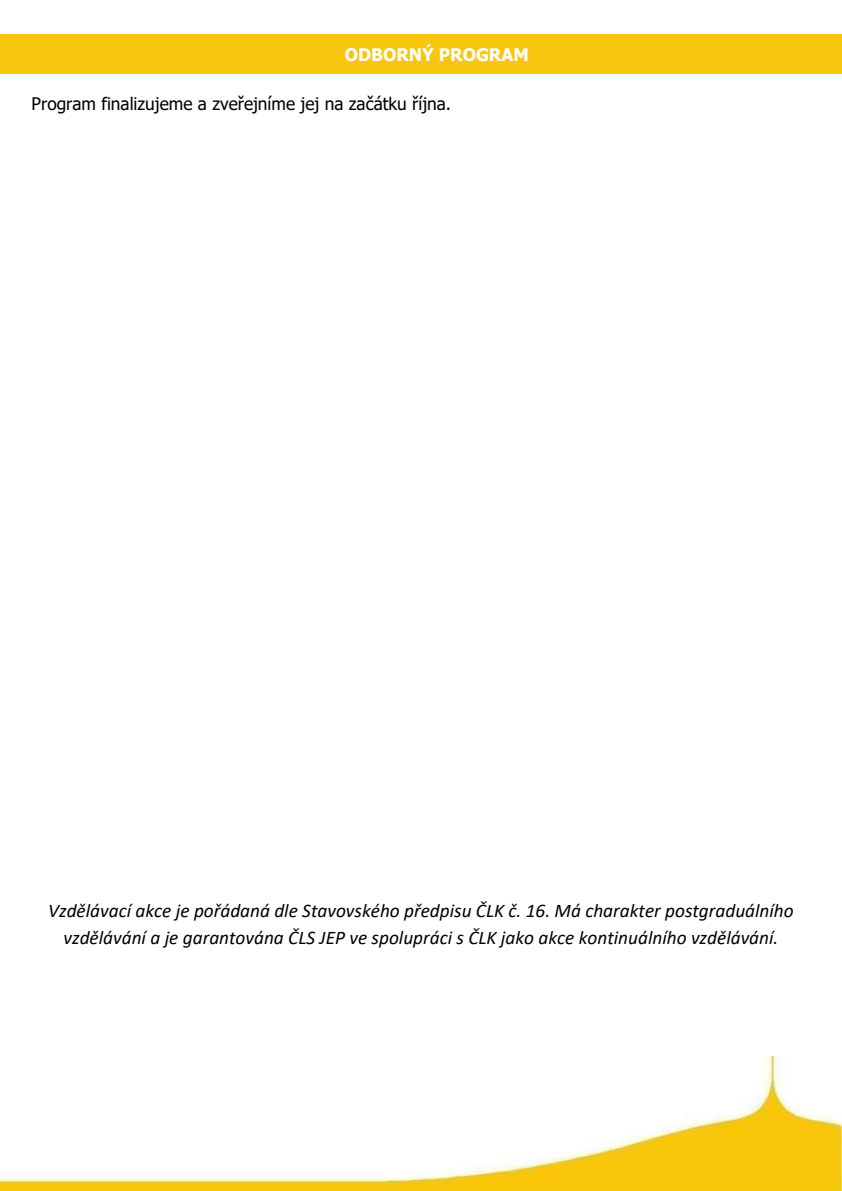
<style>
.page{position:relative;width:842px;height:1191px;background:#fff}
.page>*{position:absolute;margin:0;border:0;box-sizing:border-box;transform-origin:0 0}
.t1{font:italic 19.3px/27px "Calibri";color:#000;text-align:center}
.t2{font:17.3px "Tahoma";color:#000}
.t3{font:700 17.3px "Tahoma";color:#fff}
</style>
<div class="page">
<div style="left:0;top:34px;width:842px;height:40px;background:#f8c60e"></div>
<img style="left:0;top:1056px;width:842px;height:134px">
<h2 class="t3" style="left:345px;top:44px;width:186px">ODBORNÝ PROGRAM</h2>
<p class="t2" style="left:32px;top:93px;width:421px">Program finalizujeme a zveřejníme jej na začátku října.</p>
<p class="t1" style="left:48px;top:899px;width:747px">Vzdělávací akce je pořádaná dle Stavovského předpisu ČLK č. 16. Má charakter postgraduálního vzdělávání a je garantována ČLS JEP ve spolupráci s ČLK jako akce kontinuálního vzdělávání.</p>
</div>
